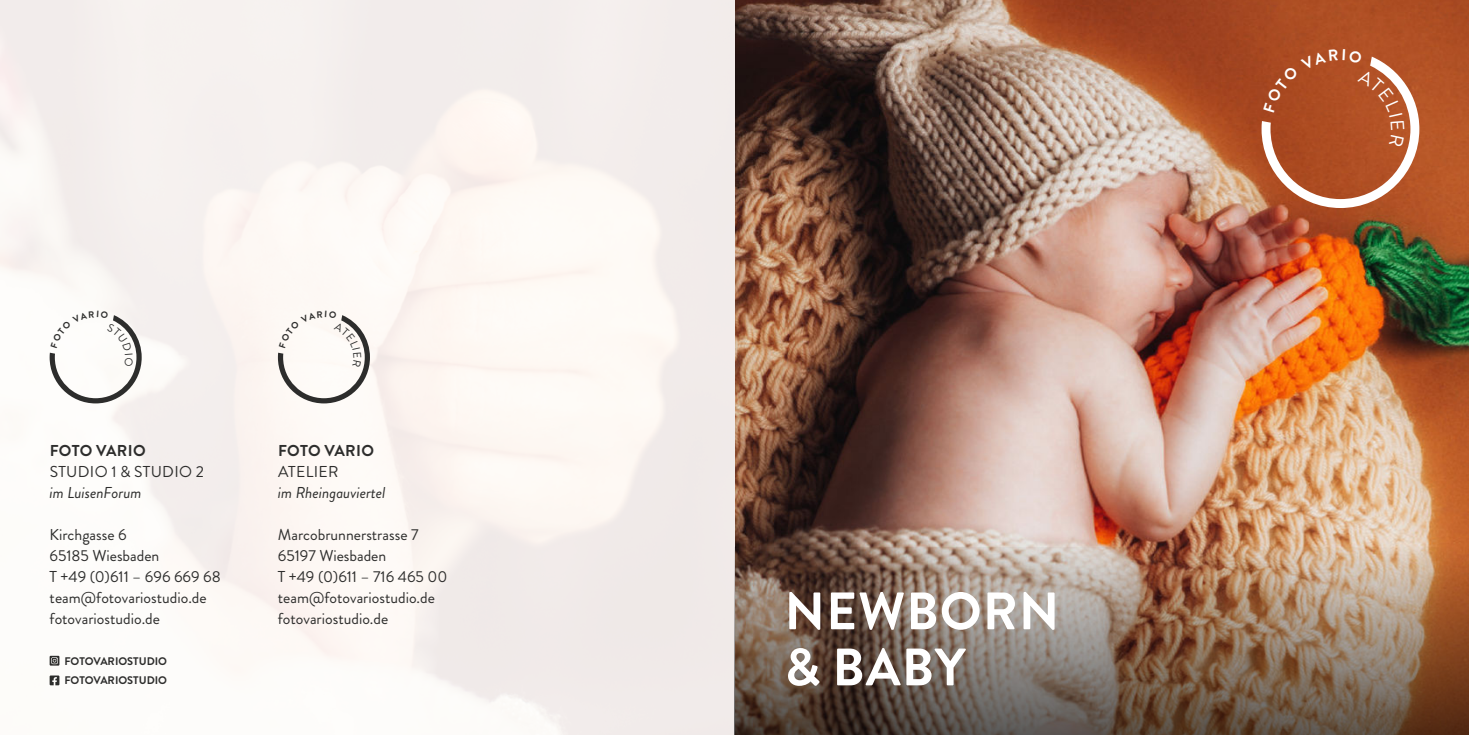
<style>
.page{position:relative;width:1469px;height:735px;background:#fff}
.page>*{position:absolute;margin:0;border:0;box-sizing:border-box;transform-origin:0 0}
.t1{font:700 52.5px/56px "Brandon Grotesque";letter-spacing:.02em;color:#fff}
.t2{font:15.75px/21px "Brandon Grotesque";color:#2d2d2c}
.t3{font:italic 15.75px "Brandon Grotesque";color:#2d2d2c}
.t4{font:15.75px "Brandon Grotesque";letter-spacing:.02em;color:#2d2d2c}
.t5{font:700 15.75px "Brandon Grotesque";letter-spacing:.02em;color:#2d2d2c}
.t6{font:700 11.03px "Brandon Grotesque";color:#2d2d2c}
</style>
<div class="page">
<img style="left:734px;top:0;width:734px;height:546px">
<div style="left:0;top:0;width:734px;height:734px;background:#faf3f0"></div>
<svg style="left:50px;top:675px;width:9px;height:10px"></svg>
<svg style="left:50px;top:655px;width:9px;height:10px"></svg>
<img style="left:734px;top:546px;width:734px;height:188px">
<svg style="left:1261px;top:49px;width:158px;height:159px"></svg>
<svg style="left:278px;top:315px;width:92px;height:88px"></svg>
<svg style="left:50px;top:311px;width:92px;height:92px"></svg>
<p class="t5" style="left:50px;top:444px;width:97px">FOTO VARIO</p>
<p class="t4" style="left:50px;top:465px;width:156px">STUDIO 1 &amp; STUDIO 2</p>
<p class="t3" style="left:50px;top:486px;width:94px">im LuisenForum</p>
<p class="t2" style="left:50px;top:526px;width:173px">Kirchgasse 6<br>65185 Wiesbaden<br>T +49 (0)611 – 696 669 68 team@fotovariostudio.de fotovariostudio.de</p>
<p class="t6" style="left:64px;top:654px;width:104px">FOTOVARIOSTUDIO</p>
<p class="t6" style="left:64px;top:673px;width:104px">FOTOVARIOSTUDIO</p>
<p class="t5" style="left:278px;top:444px;width:97px">FOTO VARIO</p>
<p class="t4" style="left:278px;top:465px;width:62px">ATELIER</p>
<p class="t3" style="left:278px;top:486px;width:109px">im Rheingauviertel</p>
<p class="t2" style="left:278px;top:526px;width:171px">Marcobrunnerstrasse 7<br>65197 Wiesbaden<br>T +49 (0)611 – 716 465 00 team@fotovariostudio.de fotovariostudio.de</p>
<h1 class="t1" style="left:784px;top:587px;width:277px">NEWBORN &amp; BABY</h1>
</div>
